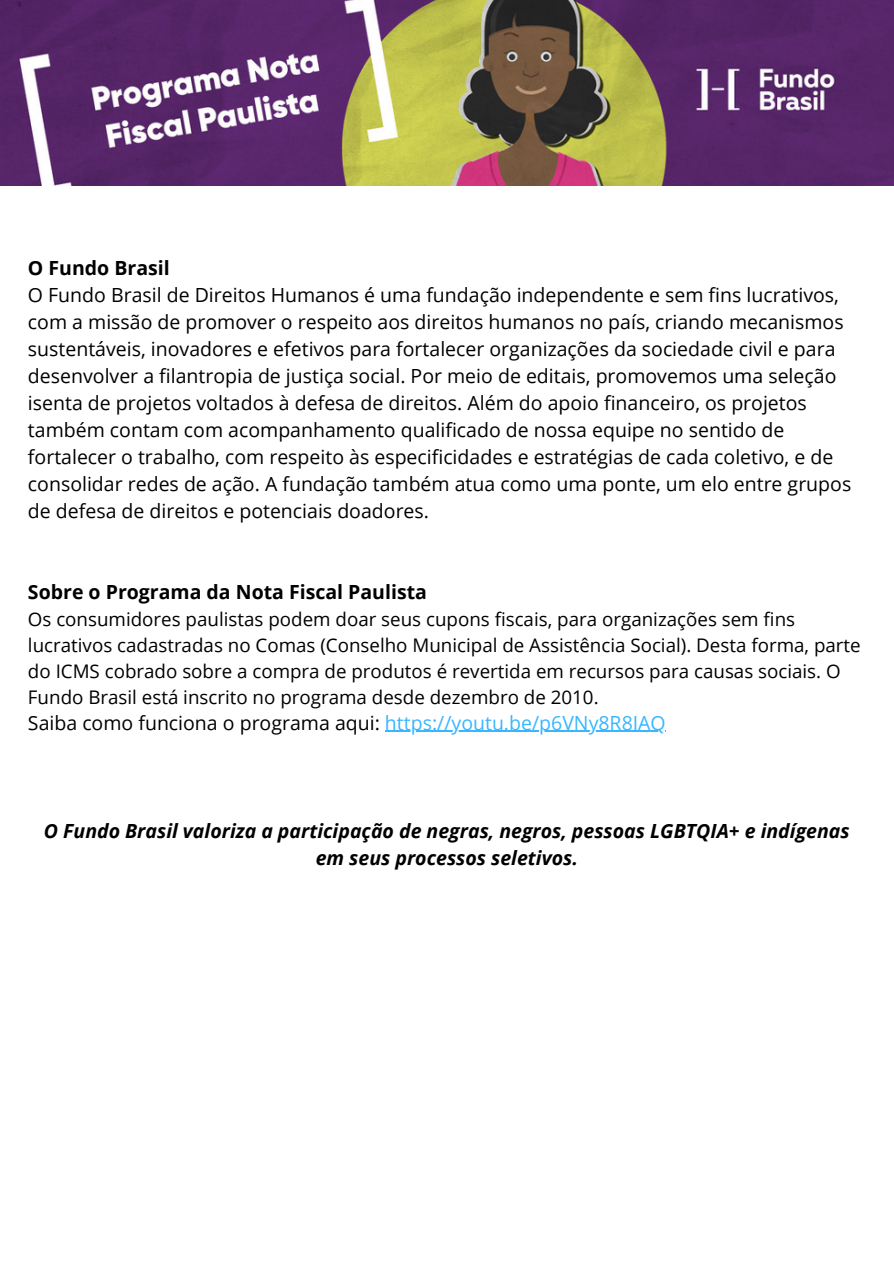
<style>
.page{position:relative;width:894px;height:1264px;background:#fff}
.page>*{position:absolute;margin:0;border:0;box-sizing:border-box;transform-origin:0 0}
.t1{font:19.5px/27px "Open Sans";color:#000}
.t2{font:italic 700 19.5px/27px "Open Sans";color:#000;text-align:center}
.t3{font:700 19.5px "Open Sans";color:#000}
.t4{font:18.75px/26px "Open Sans";color:#000}
.s1{color:#38b6ff}
</style>
<div class="page">
<img style="left:0;top:0;width:893px;height:185px">
<hr style="left:385px;top:730px;width:280px;height:1px;background:#38b6ff">
<p class="t3" style="left:28px;top:254px;width:143px">O Fundo Brasil</p>
<p class="t1" style="left:28px;top:281px;width:824px">O Fundo Brasil de Direitos Humanos é uma fundação independente e sem fins lucrativos, com a missão de promover o respeito aos direitos humanos no país, criando mecanismos sustentáveis, inovadores e efetivos para fortalecer organizações da sociedade civil e para desenvolver a filantropia de justiça social. Por meio de editais, promovemos uma seleção isenta de projetos voltados à defesa de direitos. Além do apoio financeiro, os projetos também contam com acompanhamento qualificado de nossa equipe no sentido de fortalecer o trabalho, com respeito às especificidades e estratégias de cada coletivo, e de consolidar redes de ação. A fundação também atua como uma ponte, um elo entre grupos de defesa de direitos e potenciais doadores.</p>
<p class="t3" style="left:28px;top:578px;width:400px">Sobre o Programa da Nota Fiscal Paulista</p>
<p class="t4" style="left:28px;top:605px;width:834px">Os consumidores paulistas podem doar seus cupons fiscais, para organizações sem fins lucrativos cadastradas no Comas (Conselho Municipal de Assistência Social). Desta forma, parte do ICMS cobrado sobre a compra de produtos é revertida em recursos para causas sociais. O Fundo Brasil está inscrito no programa desde dezembro de 2010.</p>
<p class="t1" style="left:28px;top:708px;width:639px">Saiba como funciona o programa aqui: <span class="s1">https://youtu.be/p6VNy8R8IAQ</span></p>
<h1 class="t2" style="left:44px;top:816px;width:807px">O Fundo Brasil valoriza a participação de negras, negros, pessoas LGBTQIA+ e indígenas em seus processos seletivos.</h1>
</div>
